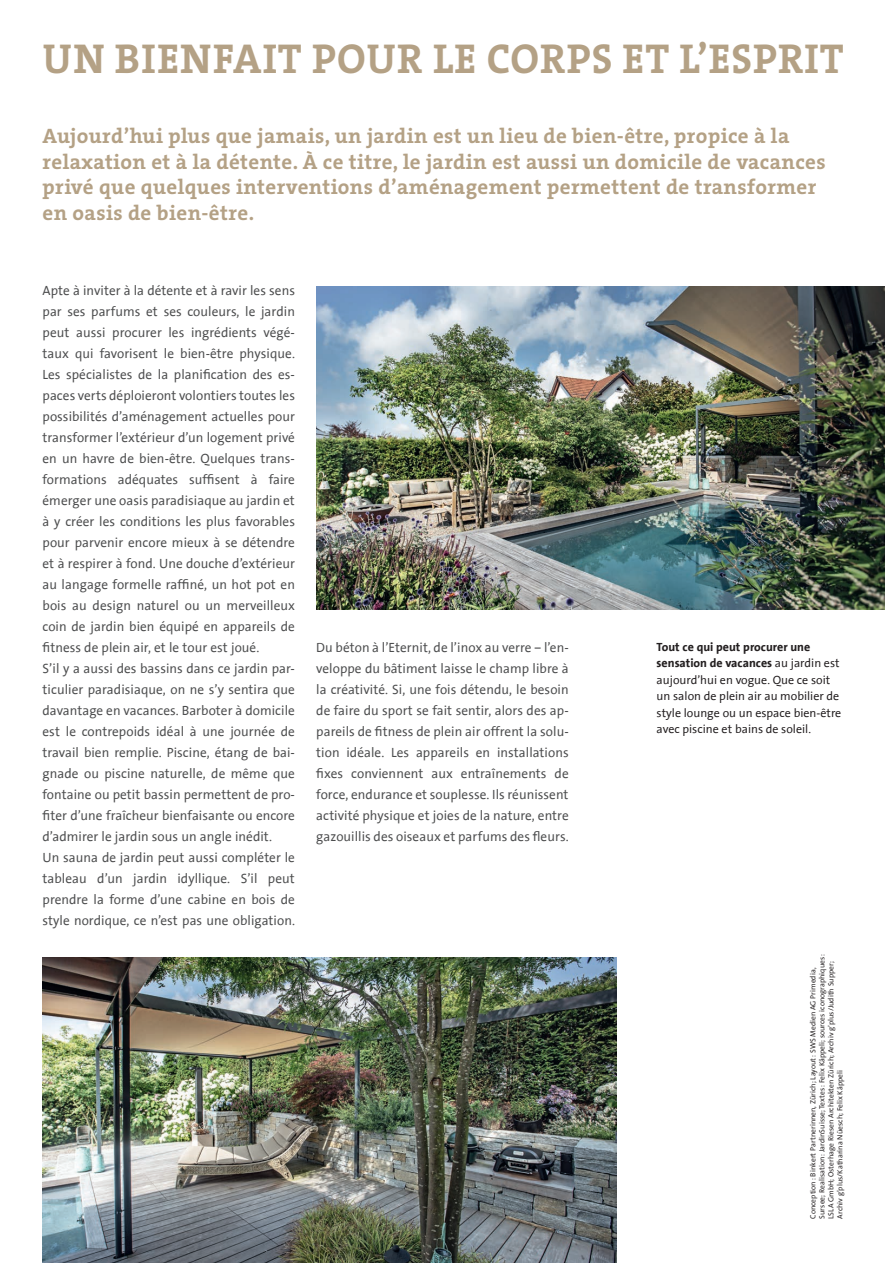
<style>
.page{position:relative;width:885px;height:1263px;background:#fff}
.page>*{position:absolute;margin:0;border:0;box-sizing:border-box;transform-origin:0 0}
.t1{font:42px "The Serif HP7 Bld";letter-spacing:.025em;color:#b4a185}
.t2{font:21px/25.5px "The Serif HP7 Bld";letter-spacing:.02em;color:#b4a185}
.t3{font:13.5px/21px "The Sans Office";letter-spacing:.005em;color:#4b4c4d}
.t4{font:12px/16.5px "The Sans Office";color:#231f20}
.t5{font:7.5px/9px "The Sans Office";letter-spacing:.005em;color:#231f20}
.s1{font-weight:700}
</style>
<div class="page">
<img style="left:316px;top:287px;width:568px;height:323px">
<img style="left:43px;top:958px;width:574px;height:305px">
<h1 class="t1" style="left:43px;top:30px;width:802px">UN BIENFAIT POUR LE CORPS ET L’ESPRIT</h1>
<p class="t2" style="left:43px;top:123px;width:784px">Aujourd’hui plus que jamais, un jardin est un lieu de bien-être, propice à la relaxation et à la détente. À ce titre, le jardin est aussi un domicile de vacances privé que quelques interventions d’aménagement permettent de transformer en oasis de bien-être.</p>
<p class="t3" style="left:43px;top:280px;width:254px">Apte à inviter à la détente et à ravir les sens par ses parfums et ses couleurs, le jardin peut aussi procurer les ingrédients végé&shy;taux qui favorisent le bien-être physique.<br>Les spécialistes de la planification des es&shy;paces verts déploieront volontiers toutes les possibilités d’aménagement actuelles pour transformer l’extérieur d’un logement privé en un havre de bien-être. Quelques trans&shy;formations adéquates suffisent à faire émerger une oasis paradisiaque au jardin et à y créer les conditions les plus favorables pour parvenir encore mieux à se détendre et à respirer à fond. Une douche d’extérieur au langage formelle raffiné, un hot pot en bois au design naturel ou un merveilleux coin de jardin bien équipé en appareils de fitness de plein air, et le tour est joué.<br>S’il y a aussi des bassins dans ce jardin par&shy;ticulier paradisiaque, on ne s’y sentira que davantage en vacances. Barboter à domicile est le contrepoids idéal à une journée de travail bien remplie. Piscine, étang de bai&shy;gnade ou piscine naturelle, de même que fontaine ou petit bassin permettent de pro&shy;fiter d’une fraîcheur bienfaisante ou encore d’admirer le jardin sous un angle inédit.<br>Un sauna de jardin peut aussi compléter le tableau d’un jardin idyllique. S’il peut prendre la forme d’une cabine en bois de style nordique, ce n’est pas une obligation.</p>
<p class="t3" style="left:316px;top:637px;width:254px;text-align:justify">Du béton à l’Eternit, de l’inox au verre – l’en&shy;veloppe du bâtiment laisse le champ libre à la créativité. Si, une fois détendu, le besoin de faire du sport se fait sentir, alors des ap&shy;pareils de fitness de plein air offrent la solu&shy;tion idéale. Les appareils en installations fixes conviennent aux entraînements de force, endurance et souplesse. Ils réunissent activité physique et joies de la nature, entre gazouillis des oiseaux et parfums des fleurs.</p>
<p class="t4" style="left:656px;top:639px;width:186px"><span class="s1">Tout ce qui peut procurer une sensation de vacances</span> au jardin est aujourd’hui en vogue. Que ce soit un salon de plein air au mobilier de style lounge ou un espace bien-être avec piscine et bains de soleil.</p>
<p class="t5" style="left:808px;top:1219px;width:266px;rotate:-90deg">Conception: Binkert Partnerinnen, Zürich; Layout: SWS Medien AG Primedia, Sursee; Realisation: JardinSuisse; Textes : Felix Käppeli; sources iconographiques :<br>LSLA GmbH; Osterhage Riesen Architekten Zürich; Archiv g’plus/Judith Supper; Archiv g’plus/Katharina Nüesch; Felix Käppeli</p>
</div>
